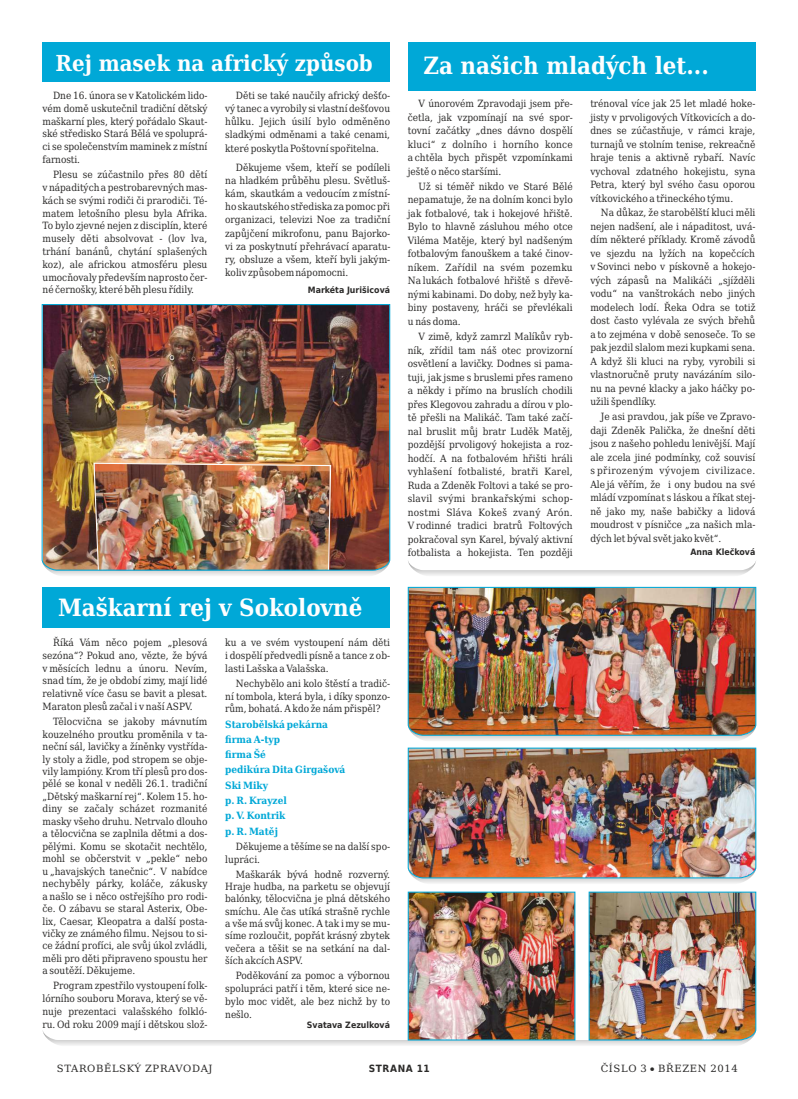
<style>
.page{position:relative;width:798px;height:1099px;background:#fff}
.page>*{position:absolute;margin:0;border:0;box-sizing:border-box;transform-origin:0 0}
.t1{font:700 23.88px "DejaVu Serif Condensed";color:#fefefe}
.t2{font:700 22px "DejaVu Serif Condensed";color:#fefefe}
.t3{font:10px/13.5px "DejaVu Serif Condensed";color:#2b2a29;text-align:justify}
.t4{font:700 10px/15.2px "DejaVu Serif Condensed";color:#00a8d7}
.t5{font:10px "DejaVu Serif";letter-spacing:.065em;color:#2b2a29}
.t6{font:700 10px "DejaVu Sans Condensed";letter-spacing:.06em;color:#2b2a29}
.t7{font:700 8.75px "DejaVu Sans Condensed";color:#2b2a29}
</style>
<div class="page">
<svg style="left:416px;top:879px;width:332px;height:4px"></svg>
<div style="left:43px;top:587px;width:347px;height:41px;background:#00a8d7"></div>
<div style="left:407px;top:43px;width:348px;height:48px;background:#00a8d7"></div>
<svg style="left:408px;top:561px;width:347px;height:15px"></svg>
<div style="left:43px;top:43px;width:347px;height:39px;background:#00a8d7"></div>
<svg style="left:49px;top:571px;width:334px;height:5px"></svg>
<img style="left:41px;top:304px;width:349px;height:267px">
<svg style="left:415px;top:736px;width:334px;height:5px"></svg>
<img style="left:407px;top:586px;width:349px;height:150px">
<img style="left:407px;top:747px;width:349px;height:132px">
<img style="left:43px;top:891px;width:713px;height:154px">
<h2 class="t2" style="left:56px;top:54px;width:318px">Rej masek na africký způsob</h2>
<p class="t3" style="left:225px;top:90px;width:166px;line-height:13.1px;text-indent:11px">Děti se také naučily africký dešťo&shy;vý tanec a vyrobily si vlastní dešťovou hůlku. Jejich úsilí bylo odměněno sladkými odměnami a také cenami, které poskytla Poštovní spořitelna.</p>
<p class="t3" style="left:225px;top:162px;width:167px;line-height:13.1px;text-indent:11px">Děkujeme všem, kteří se podíleli na hladkém průběhu plesu. Světluš&shy;kám, skautkám a vedoucím z místní&shy;ho skautského střediska za pomoc při organizaci, televizi Noe za tradiční zapůjčení mikrofonu, panu Bajorko&shy;vi za poskytnutí přehrávací aparatu&shy;ry, obsluze a všem, kteří byli jakým&shy;koliv způsobem nápomocni.</p>
<p class="t7" style="left:308px;top:287px;width:84px">Markéta Jurišicová</p>
<p class="t3" style="left:42px;top:90px;width:166px;line-height:12.8px;text-indent:11px">Dne 16. února se v Katolickém lido&shy;vém domě uskutečnil tradiční dětský maškarní ples, který pořádalo Skaut&shy;ské středisko Stará Bělá ve spoluprá&shy;ci se společenstvím maminek z místní farnosti.</p>
<p class="t3" style="left:42px;top:169px;width:166px;line-height:12.8px;text-indent:11px">Plesu se zúčastnilo přes 80 dětí v nápaditých a pestrobarevných mas&shy;kách se svými rodiči či prarodiči. Té&shy;matem letošního plesu byla Afrika.<br>To bylo zjevné nejen z disciplín, které musely děti absolvovat - (lov lva, trhání banánů, chytání splašených koz), ale africkou atmosféru plesu umocňovaly především naprosto čer&shy;né černošky, které běh plesu řídily.</p>
<h1 class="t1" style="left:423px;top:56px;width:287px">Za našich mladých let...</h1>
<p class="t3" style="left:407px;top:98px;width:166px;text-indent:11px">V únorovém Zpravodaji jsem pře&shy;četla, jak vzpomínají na své spor&shy;tovní začátky „dnes dávno dospělí kluci“ z dolního i horního konce a chtěla bych přispět vzpomínkami ještě o něco staršími.</p>
<p class="t3" style="left:407px;top:180px;width:166px;text-indent:11px">Už si téměř nikdo ve Staré Bělé nepamatuje, že na dolním konci bylo jak fotbalové, tak i hokejové hřiště.<br>Bylo to hlavně zásluhou mého otce Viléma Matěje, který byl nadšeným fotbalovým fanouškem a také činov&shy;níkem. Zařídil na svém pozemku Na lukách fotbalové hřiště s dřevě&shy;nými kabinami. Do doby, než byly ka&shy;biny postaveny, hráči se převlékali u nás doma.</p>
<p class="t3" style="left:407px;top:331px;width:166px;text-indent:11px">V zimě, když zamrzl Malíkův ryb&shy;ník, zřídil tam náš otec provizorní osvětlení a lavičky. Dodnes si pama&shy;tuji, jak jsme s bruslemi přes rameno a někdy i přímo na bruslích chodili přes Klegovou zahradu a dírou v plo&shy;tě přešli na Malikáč. Tam také začí&shy;nal bruslit můj bratr Luděk Matěj, pozdější prvoligový hokejista a roz&shy;hodčí. A na fotbalovém hřišti hráli vyhlašení fotbalisté, bratři Karel, Ruda a Zdeněk Foltovi a také se pro&shy;slavil svými brankařskými schop&shy;nostmi Sláva Kokeš zvaný Arón.<br>V rodinné tradici bratrů Foltových pokračoval syn Karel, bývalý aktivní fotbalista a hokejista. Ten později</p>
<p class="t3" style="left:590px;top:98px;width:166px">trénoval více jak 25 let mladé hoke&shy;jisty v prvoligových Vítkovicích a do&shy;dnes se zúčastňuje, v rámci kraje, turnajů ve stolním tenise, rekreačně hraje tenis a aktivně rybaří. Navíc vychoval zdatného hokejistu, syna Petra, který byl svého času oporou vítkovického a třineckého týmu.</p>
<p class="t3" style="left:590px;top:207px;width:167px;text-indent:11px">Na důkaz, že starobělští kluci měli nejen nadšení, ale i nápaditost, uvá&shy;dím některé příklady. Kromě závodů ve sjezdu na lyžích na kopečcích v Sovinci nebo v pískovně a hokejo&shy;vých zápasů na Malikáči „sjížděli vodu“ na vanštrokách nebo jiných modelech lodí. Řeka Odra se totiž dost často vylévala ze svých břehů a to zejména v době senoseče. To se pak jezdil slalom mezi kupkami sena.<br>A když šli kluci na ryby, vyrobili si vlastnoručně pruty navázáním silo&shy;nu na pevné klacky a jako háčky po&shy;užili špendlíky.</p>
<p class="t3" style="left:590px;top:410px;width:166px;text-indent:11px">Je asi pravdou, jak píše ve Zpravo&shy;daji Zdeněk Palička, že dnešní děti jsou z našeho pohledu lenivější. Mají ale zcela jiné podmínky, což souvisí s přirozeným vývojem civilizace.<br>Ale já věřím, že i ony budou na své mládí vzpomínat s láskou a říkat stej&shy;ně jako my, naše babičky a lidová moudrost v písničce „za našich mla&shy;dých let býval svět jako květ“.</p>
<p class="t7" style="left:690px;top:548px;width:67px">Anna Klečková</p>
<h1 class="t1" style="left:58px;top:598px;width:305px">Maškarní rej v Sokolovně</h1>
<p class="t3" style="left:225px;top:637px;width:166px;line-height:12.8px">ku a ve svém vystoupení nám děti i dospělí předvedli písně a tance z ob&shy;lasti Lašska a Valašska.</p>
<p class="t3" style="left:225px;top:677px;width:166px;line-height:12.8px;text-indent:11px">Nechybělo ani kolo štěstí a tradič&shy;ní tombola, která byla, i díky sponzo&shy;rům, bohatá. A kdo že nám přispěl?</p>
<p class="t4" style="left:225px;top:717px;width:122px">Starobělská pekárna firma A-typ<br>firma Šé<br>pedikúra Dita Girgašová<br>Ski Miky<br>p. R. Krayzel<br>p. V. Kontrik<br>p. R. Matěj</p>
<p class="t3" style="left:225px;top:840px;width:166px;line-height:12.8px;text-indent:11px">Děkujeme a těšíme se na další spo&shy;lupráci.</p>
<p class="t3" style="left:225px;top:868px;width:166px;line-height:12.4px;text-indent:11px">Maškarák bývá hodně rozverný.<br>Hraje hudba, na parketu se objevují balónky, tělocvična je plná dětského smíchu. Ale čas utíká strašně rychle a vše má svůj konec. A tak i my se mu&shy;síme rozloučit, popřát krásný zbytek večera a těšit se na setkání na dal&shy;ších akcích ASPV.</p>
<p class="t3" style="left:225px;top:970px;width:166px;line-height:12.8px;text-indent:11px">Poděkování za pomoc a výbornou spolupráci patří i těm, které sice ne&shy;bylo moc vidět, ale bez nichž by to nešlo.</p>
<p class="t7" style="left:307px;top:1021px;width:85px">Svatava Zezulková</p>
<p class="t5" style="left:57px;top:1063px;width:157px">STAROBĚLSKÝ ZPRAVODAJ</p>
<p class="t6" style="left:368px;top:1063px;width:63px">STRANA 11</p>
<p class="t5" style="left:600px;top:1063px;width:139px">ČÍSLO 3 BŘEZEN 2014</p>
<p class="t3" style="left:43px;top:637px;width:166px;line-height:12.8px;text-indent:11px">Říká Vám něco pojem „plesová sezóna“? Pokud ano, vězte, že bývá v měsících lednu a únoru. Nevím, snad tím, že je období zimy, mají lidé relativně více času se bavit a plesat.<br>Maraton plesů začal i v naší ASPV.</p>
<p class="t3" style="left:42px;top:716px;width:166px;line-height:12.5px;text-indent:11px">Tělocvična se jakoby mávnutím kouzelného proutku proměnila v ta&shy;neční sál, lavičky a žíněnky vystřída&shy;ly stoly a židle, pod stropem se obje&shy;vily lampióny. Krom tří plesů pro dos&shy;pělé se konal v neděli 26.1. tradiční „Dětský maškarní rej“. Kolem 15. ho&shy;diny se začaly scházet rozmanité masky všeho druhu. Netrvalo dlouho a tělocvična se zaplnila dětmi a dos&shy;pělými. Komu se skotačit nechtělo, mohl se občerstvit v „pekle“ nebo u „havajských tanečnic“. V nabídce nechyběly párky, koláče, zákusky a našlo se i něco ostřejšího pro rodi&shy;če. O zábavu se staral Asterix, Obe&shy;lix, Caesar, Kleopatra a další posta&shy;vičky ze známého filmu. Nejsou to si&shy;ce žádní profíci, ale svůj úkol zvládli, měli pro děti připraveno spoustu her a soutěží. Děkujeme.</p>
<p class="t3" style="left:42px;top:980px;width:166px;line-height:12.8px;text-indent:11px">Program zpestřilo vystoupení folk&shy;lórního souboru Morava, který se vě&shy;nuje prezentaci valašského folkló&shy;ru. Od roku 2009 mají i dětskou slož-</p>
</div>
